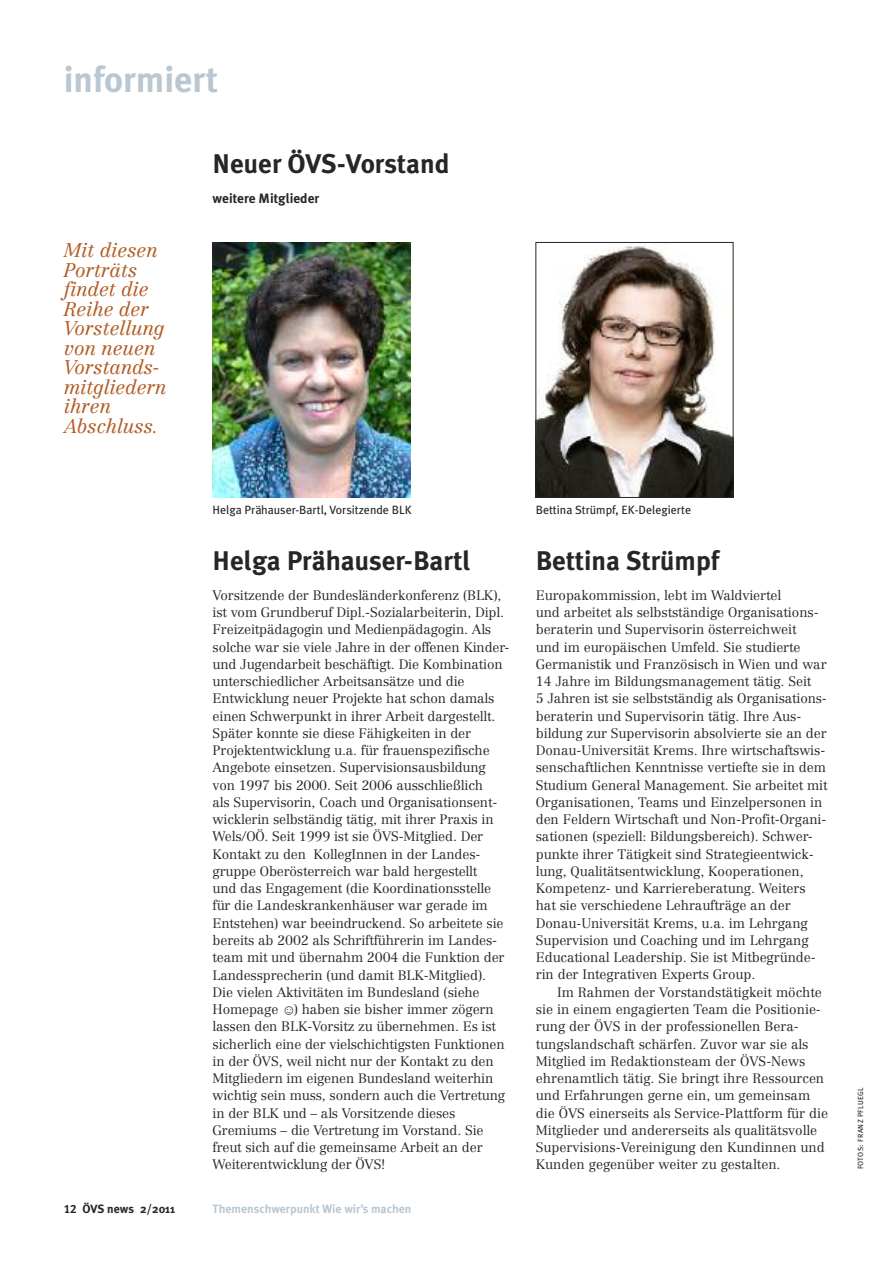
<style>
.page{position:relative;width:893px;height:1263px;background:#fff}
.page>*{position:absolute;margin:0;border:0;box-sizing:border-box;transform-origin:0 0}
.t1{font:700 36px "Meta Plus";color:#b9c7d2}
.t2{font:700 27px "Meta Plus";color:#272627}
.t3{font:italic 300 19.5px/19.5px "Centennial";letter-spacing:-.01em;color:#b35b22}
.t4{font:300 13.5px/17.2px "Centennial";letter-spacing:-.01em;color:#272627}
.t5{font:700 13.5px "Meta Plus";color:#272627}
.t6{font:12px "Meta Plus";color:#272627}
.t7{font:700 12px "Meta Plus";color:#b9c7d2}
.t8{font:700 12px "Meta Plus";color:#272627}
.t9{font:7.5px "Meta Plus";letter-spacing:.05em;color:#272627}
.s1{font-family:"Arial";font-weight:700;font-style:italic}
.s2{font-family:"Meta Plus Bold Caps";font-weight:400}
</style>
<div class="page">
<img style="left:213px;top:242px;width:197px;height:255px">
<img style="left:538px;top:244px;width:193px;height:251px">
<div style="left:536px;top:242px;width:197px;height:255px;border:1px solid #272627"></div>
<h1 class="t1" style="left:64px;top:59px;width:156px">informiert</h1>
<h3 class="t3" style="left:64px;top:242px;width:104px">Mit diesen<br>Porträts findet die<br>Reihe der<br>Vorstellung von neuen<br>Vorstands&shy;mitgliedern ihren<br>Abschluss.</h3>
<h2 class="t2" style="left:213px;top:147px;width:239px">Neuer ÖVS-Vorstand</h2>
<p class="t5" style="left:213px;top:190px;width:108px">weitere Mitglieder</p>
<p class="t6" style="left:213px;top:503px;width:201px">Helga Prähauser-Bartl, Vorsitzende BLK</p>
<h2 class="t2" style="left:213px;top:545px;width:260px">Helga Prähauser-Bartl</h2>
<p class="t4" style="left:213px;top:588px;width:299px">Vorsitzende der Bundesländerkonferenz (BLK), ist vom Grundberuf Dipl.-Sozialarbeiterin, Dipl.<br>Freizeitpädagogin und Medienpädagogin. Als solche war sie viele Jahre in der offenen Kinder&shy;und Jugendarbeit beschäftigt. Die Kombination unterschiedlicher Arbeitsansätze und die Entwicklung neuer Projekte hat schon damals einen Schwerpunkt in ihrer Arbeit dargestellt.<br>Später konnte sie diese Fähigkeiten in der Projektentwicklung u.a. für frauenspezifische Angebote einsetzen. Supervisionsausbildung von 1997 bis 2000. Seit 2006 ausschließlich<br>als Supervisorin, Coach und Organisationsent&shy;wicklerin selbständig tätig, mit ihrer Praxis in Wels/OÖ. Seit 1999 ist sie ÖVS-Mitglied. Der Kontakt zu den KollegInnen in der Landes&shy;gruppe Oberösterreich war bald hergestellt<br>und das Engagement (die Koordinationsstelle für die Landeskrankenhäuser war gerade im Entstehen) war beeindruckend. So arbeitete sie bereits ab 2002 als Schriftführerin im Landes&shy;team mit und übernahm 2004 die Funktion der Landessprecherin (und damit BLK-Mitglied).<br>Die vielen Aktivitäten im Bundesland (siehe Homepage <span class="s1">☺</span>) haben sie bisher immer zögern lassen den BLK-Vorsitz zu übernehmen. Es ist sicherlich eine der vielschichtigsten Funktionen in der ÖVS, weil nicht nur der Kontakt zu den Mitgliedern im eigenen Bundesland weiterhin wichtig sein muss, sondern auch die Vertretung in der BLK und – als Vorsitzende dieses Gremiums – die Vertretung im Vorstand. Sie freut sich auf die gemeinsame Arbeit an der Weiterentwicklung der ÖVS!</p>
<p class="t8" style="left:64px;top:1202px;width:113px"><span class="s2">12</span> ÖVS news 2/2011</p>
<p class="t7" style="left:213px;top:1202px;width:200px">Themenschwerpunkt Wie wir’s machen</p>
<p class="t6" style="left:536px;top:503px;width:157px">Bettina Strümpf, EK-Delegierte</p>
<h2 class="t2" style="left:536px;top:545px;width:185px">Bettina Strümpf</h2>
<p class="t4" style="left:536px;top:588px;width:293px">Europakommission, lebt im Waldviertel<br>und arbeitet als selbstständige Organisations&shy;beraterin und Supervisorin österreichweit<br>und im europäischen Umfeld. Sie studierte Germanistik und Französisch in Wien und war 14 Jahre im Bildungsmanagement tätig. Seit<br>5 Jahren ist sie selbstständig als Organisations&shy;beraterin und Supervisorin tätig. Ihre Aus&shy;bildung zur Supervisorin absolvierte sie an der Donau-Universität Krems. Ihre wirtschaftswis&shy;senschaftlichen Kenntnisse vertiefte sie in dem Studium General Management. Sie arbeitet mit Organisationen, Teams und Einzelpersonen in den Feldern Wirtschaft und Non-Profit-Organi&shy;sationen (speziell: Bildungsbereich). Schwer&shy;punkte ihrer Tätigkeit sind Strategieentwick&shy;lung, Qualitätsentwicklung, Kooperationen, Kompetenz- und Karriereberatung. Weiters hat sie verschiedene Lehraufträge an der Donau-Universität Krems, u.a. im Lehrgang Supervision und Coaching und im Lehrgang Educational Leadership. Sie ist Mitbegründe&shy;rin der Integrativen Experts Group.</p>
<p class="t4" style="left:536px;top:984px;width:294px;text-indent:21px">Im Rahmen der Vorstandstätigkeit möchte sie in einem engagierten Team die Positionie&shy;rung der ÖVS in der professionellen Bera&shy;tungslandschaft schärfen. Zuvor war sie als Mitglied im Redaktionsteam der ÖVS-News ehrenamtlich tätig. Sie bringt ihre Ressourcen und Erfahrungen gerne ein, um gemeinsam die ÖVS einerseits als Service-Plattform für die Mitglieder und andererseits als qualitätsvolle Supervisions-Vereinigung den Kundinnen und Kunden gegenüber weiter zu gestalten.</p>
<p class="t9" style="left:856px;top:1169px;width:84px;rotate:-90deg">FOTOS: FRANZ PFLUEGL</p>
</div>
